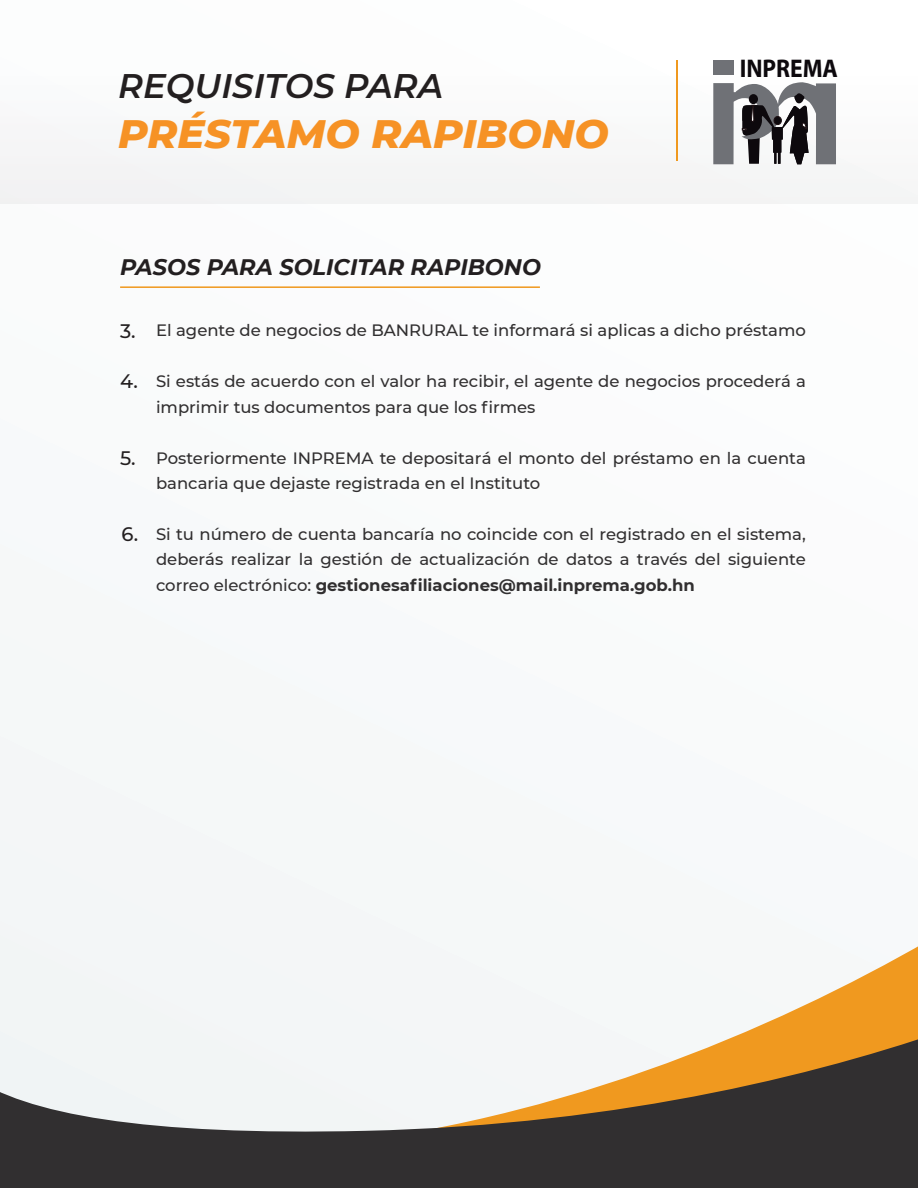
<style>
.page{position:relative;width:918px;height:1188px;background:#f9fafa}
.page>*{position:absolute;margin:0;border:0;box-sizing:border-box;transform-origin:0 0}
.t1{font:italic 800 40.5px "Montserrat";color:#f69225}
.t2{font:italic 600 34.05px "Montserrat";color:#231f20}
.t3{font:700 25.65px "Myriad Pro";color:#0d090d;scale:.92 1}
.t4{font:italic 700 22.5px "Montserrat";color:#231f20}
.t5{font:500 19.5px "Montserrat";color:#231f20}
.t6{font:500 16.5px/25.5px "Montserrat";color:#312f30}
.s1{font-weight:700}
</style>
<div class="page">
<svg style="left:0;top:946px;width:918px;height:242px"></svg>
<hr style="left:120px;top:286px;width:420px;height:2px;background:#f0991f">
<div style="left:713px;top:60px;width:21px;height:15px;background:#6f7176"></div>
<svg style="left:713px;top:82px;width:123px;height:82px"></svg>
<div style="left:774px;top:116px;width:7px;height:9px;background:#0d090d;border-radius:50%"></div>
<div style="left:774px;top:116px;width:7px;height:9px;border:1px solid #1e1114;border-radius:50%"></div>
<hr style="left:676px;top:60px;width:1px;height:101px;background:#f0991f">
<h2 class="t2" style="left:118px;top:62px;width:327px">REQUISITOS PARA</h2>
<h1 class="t1" style="left:118px;top:104px;width:492px">PRÉSTAMO RAPIBONO</h1>
<h3 class="t4" style="left:120px;top:250px;width:422px">PASOS PARA SOLICITAR RAPIBONO</h3>
<h3 class="t3" style="left:740px;top:52px;width:108px">INPREMA</h3>
<p class="t5" style="left:120px;top:318px;width:17px">3.</p>
<p class="t5" style="left:120px;top:367px;width:19px">4.</p>
<p class="t5" style="left:120px;top:444px;width:17px">5.</p>
<p class="t5" style="left:122px;top:521px;width:18px">6.</p>
<p class="t6" style="left:156px;top:317px;width:651px">El agente de negocios de BANRURAL te informará si aplicas a dicho préstamo</p>
<p class="t6" style="left:156px;top:368px;width:651px">Si estás de acuerdo con el valor ha recibir, el agente de negocios procederá a imprimir tus documentos para que los firmes</p>
<p class="t6" style="left:156px;top:444px;width:651px">Posteriormente INPREMA te depositará el monto del préstamo en la cuenta bancaria que dejaste registrada en el Instituto</p>
<p class="t6" style="left:156px;top:521px;width:651px;text-align:justify">Si tu número de cuenta bancaría no coincide con el registrado en el sistema, deberás realizar la gestión de actualización de datos a través del siguiente correo electrónico: <span class="s1">gestionesafiliaciones@mail.inprema.gob.hn</span></p>
</div>
